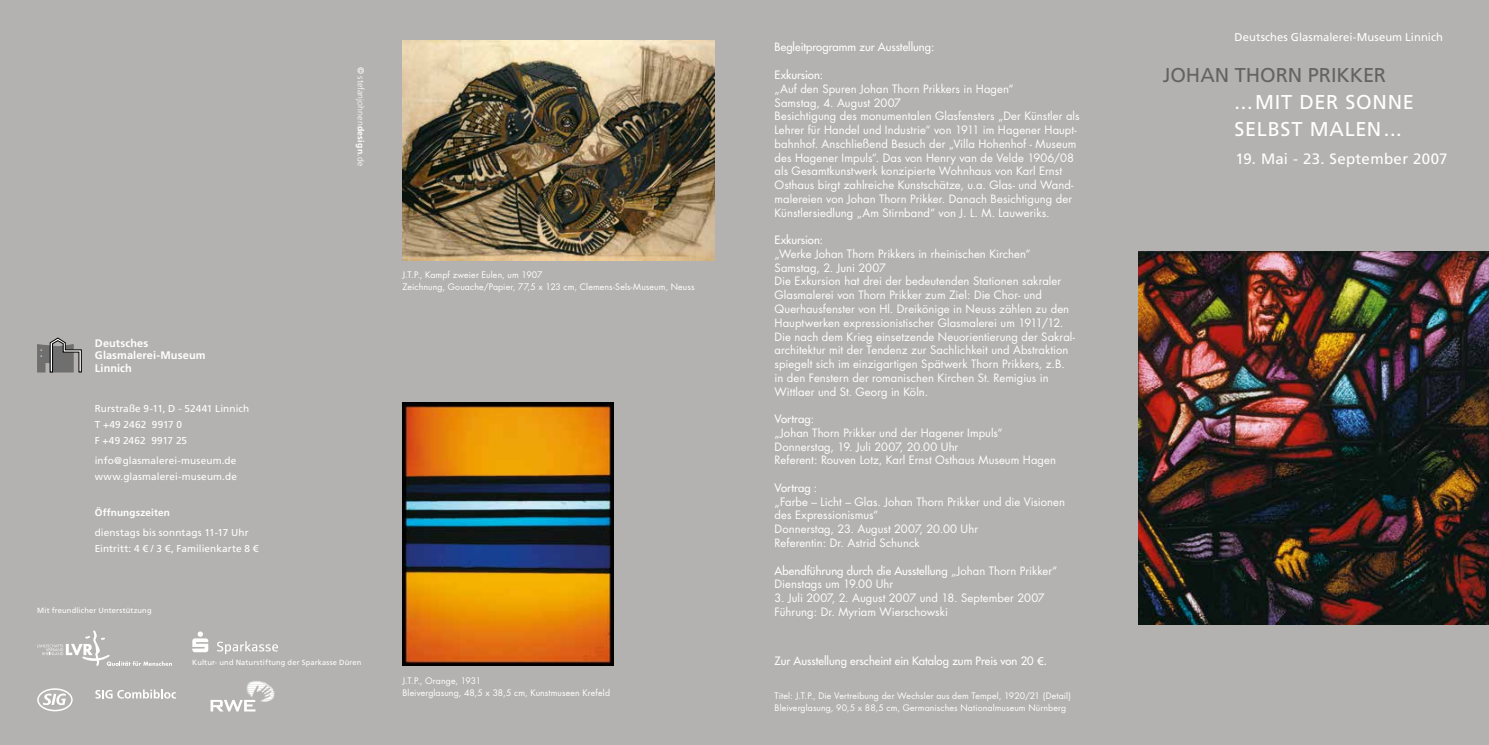
<style>
.page{position:relative;width:1489px;height:745px;background:#fff}
.page>*{position:absolute;margin:0;border:0;box-sizing:border-box;transform-origin:0 0}
.t1{font:20px/27.5px "Frutiger LT Std";letter-spacing:.04em;color:#fff}
.t2{font:20px "Frutiger LT Std";letter-spacing:-.005em;color:#646363}
.t3{font:15px "Frutiger LT Std";letter-spacing:.025em;color:#fff}
.t4{font:11.25px/13.8px "Futura";letter-spacing:.005em;color:#fff}
.t5{font:11.25px "Futura";color:#fff}
.t6{font:11.25px "Frutiger LT Std";letter-spacing:.005em;color:#fff}
.t7{font:700 11px/12.6px "Frutiger";letter-spacing:.01em;color:#fff}
.t8{font:10px/16.2px "Frutiger LT Std";letter-spacing:.01em;color:#fff}
.t9{font:700 10px "Frutiger";letter-spacing:.015em;color:#fff}
.t10{font:8.75px/12.5px "Futura";letter-spacing:.01em;color:#fff}
.t11{font:300 8.75px "Frutiger";letter-spacing:.01em;color:#fff}
.t12{font:7.5px "Frutiger LT Std";letter-spacing:.025em;color:#fff}
.s1{font-weight:400}
.s2{font-weight:700}
.s3{font-style:inherit}
.s4{font-family:"Frutiger LT Std"}
</style>
<div class="page">
<div style="left:0;top:0;width:1488px;height:744px;background:#b3b2b0"></div>
<img style="left:402px;top:41px;width:312px;height:219px">
<img style="left:1138px;top:252px;width:350px;height:372px">
<img style="left:402px;top:402px;width:211px;height:263px">
<svg style="left:210px;top:681px;width:64px;height:30px"></svg>
<svg style="left:37px;top:688px;width:36px;height:23px"></svg>
<svg style="left:95px;top:689px;width:81px;height:9px"></svg>
<svg style="left:37px;top:338px;width:44px;height:34px"></svg>
<svg style="left:37px;top:630px;width:135px;height:35px"></svg>
<svg style="left:192px;top:631px;width:16px;height:20px"></svg>
<svg style="left:217px;top:641px;width:61px;height:12px"></svg>
<p class="t11" style="left:365px;top:66px;width:101px;rotate:90deg"><span class="s1">©</span> stefanjohnen<span class="s2">design</span><span class="s1">.</span>de</p>
<p class="t7" style="left:95px;top:336px;width:112px">Deutsches<br>Glasmalerei-Museum<br>Linnich</p>
<p class="t8" style="left:95px;top:400px;width:156px">Rurstraße 9-11, D - 52441 Linnich<br>T +49 2462 9917 0<br>F +49 2462 9917 25</p>
<p class="t8" style="left:95px;top:452px;width:144px">info@glasmalerei-museum.de www.glasmalerei-museum.de</p>
<p class="t9" style="left:95px;top:506px;width:77px">Öffnungszeiten</p>
<p class="t8" style="left:95px;top:524px;width:165px">dienstags bis sonntags 11-17 Uhr<br>Eintritt: 4 € / 3 €, Familienkarte 8 €</p>
<p class="t12" style="left:37px;top:605px;width:116px">Mit freundlicher Unterstützung</p>
<p class="t12" style="left:192px;top:658px;width:171px">Kultur- und Naturstiftung der Sparkasse Düren</p>
<p class="t10" style="left:402px;top:268px;width:294px">J.T.P., Kampf zweier Eulen, um 1907<br>Zeichnung, Gouache/Papier, 77,5 x 123 cm, Clemens-Sels-Museum, Neuss</p>
<p class="t10" style="left:402px;top:673px;width:209px">J.T.P., Orange, 1931<br>Bleiverglasung, 48,5 x 38,5 cm, Kunstmuseen Krefeld</p>
<p class="t5" style="left:774px;top:40px;width:161px">Begleitprogramm zur Ausstellung:</p>
<p class="t5" style="left:774px;top:67px;width:50px">Exkursion:</p>
<p class="t4" style="left:774px;top:82px;width:306px">„Auf den Spuren Johan Thorn Prikkers in Hagen“<br>Samstag, 4. August 2007<br>Besichtigung des monumentalen Glasfensters „Der Künstler als Lehrer für Handel und Industrie“ von 1911 im Hagener Haupt&shy;bahnhof. Anschließend Besuch der „Villa Hohenhof - Museum des Hagener Impuls“. Das von Henry van de Velde 1906/08 als Gesamtkunstwerk konzipierte Wohnhaus von Karl Ernst Osthaus birgt zahlreiche Kunstschätze, u.a. Glas- und Wand&shy;malereien von Johan Thorn Prikker. Danach Besichtigung der Künstlersiedlung „Am Stirnband“ von J. L. M. Lauweriks.</p>
<p class="t5" style="left:774px;top:232px;width:50px">Exkursion:</p>
<p class="t4" style="left:774px;top:246px;width:302px">„Werke Johan Thorn Prikkers in rheinischen Kirchen“ Samstag, 2. Juni 2007<br>Die Exkursion hat drei der bedeutenden Stationen sakraler Glasmalerei von Thorn Prikker zum Ziel: Die Chor- und Querhausfenster von Hl. Dreikönige in Neuss zählen zu den Hauptwerken expressionistischer Glasmalerei um 1911/12.<br>Die nach dem Krieg einsetzende Neuorientierung der Sakral&shy;architektur mit der Tendenz zur Sachlichkeit und Abstraktion spiegelt sich im einzigartigen Spätwerk Thorn Prikkers, z.B. in den Fenstern der romanischen Kirchen St. Remigius in Wittlaer und St. Georg in Köln.</p>
<p class="t5" style="left:774px;top:411px;width:41px">Vortrag:</p>
<p class="t4" style="left:774px;top:425px;width:283px">„Johan Thorn Prikker und der Hagener Impuls“<br>Donnerstag, 19. Juli 2007, 20.00 Uhr<br>Referent: Rouven Lotz, Karl Ernst Osthaus Museum Hagen</p>
<p class="t5" style="left:774px;top:480px;width:44px">Vortrag :</p>
<p class="t4" style="left:774px;top:494px;width:292px">„Farbe – Licht – Glas. Johan Thorn Prikker und die Visionen des Expressionismus“<br>Donnerstag, 23. August 2007, 20.00 Uhr<br>Referentin: Dr. Astrid Schunck</p>
<p class="t4" style="left:774px;top:563px;width:284px"><span class="s3">Abendführung durch die Ausstellung</span> „Johan Thorn Prikker“<br>Dienstags um 19.00 Uhr</p>
<p class="t4" style="left:774px;top:590px;width:272px">3. Juli 2007, 2. August 2007 und 18. September 2007<br>Führung: Dr. Myriam Wierschowski</p>
<p class="t5" style="left:774px;top:653px;width:274px">Zur Ausstellung erscheint ein Katalog zum Preis von 20 <span class="s4">€.</span></p>
<p class="t10" style="left:774px;top:688px;width:298px">Titel: J.T.P., Die Vertreibung der Wechsler aus dem Tempel, 1920/21 (Detail)<br>Bleiverglasung, 90,5 x 88,5 cm, Germanisches Nationalmuseum Nürnberg</p>
<p class="t6" style="left:1234px;top:31px;width:210px">Deutsches Glasmalerei-Museum Linnich</p>
<h1 class="t2" style="left:1162px;top:63px;width:225px">JOHAN THORN PRIKKER</h1>
<h1 class="t1" style="left:1234px;top:88px;width:181px">... MIT DER SONNE<br>SELBST MALEN ...</h1>
<h2 class="t3" style="left:1235px;top:150px;width:213px">19. Mai - 23. September 2007</h2>
</div>
